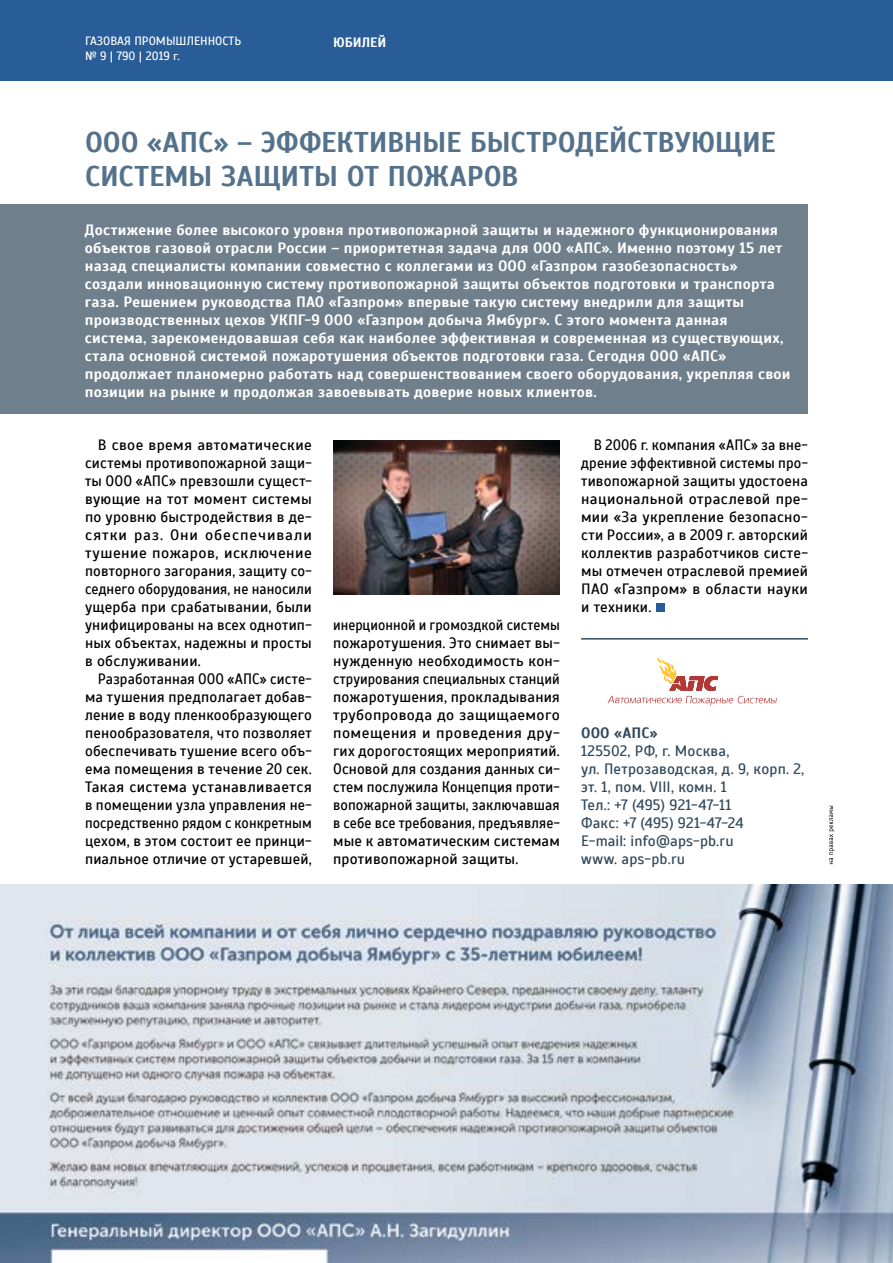
<style>
.page{position:relative;width:893px;height:1263px;background:#fff}
.page>*{position:absolute;margin:0;border:0;box-sizing:border-box;transform-origin:0 0}
.t1{font:700 28.5px/34.2px "Scada";letter-spacing:-.01em;color:#54728b}
.t2{font:700 15px/18px "Scada";letter-spacing:.015em;color:#fff}
.t3{font:15px/18px "Scada";letter-spacing:.015em;color:#000;text-align:justify;scale:.95 1}
.t4{font:15px/18px "Scada";letter-spacing:.015em;color:#000;text-align:justify;scale:.92 1}
.t5{font:15px/18px "Scada";letter-spacing:.015em;color:#000;text-align:justify}
.t6{font:15px/18px "Scada";letter-spacing:.01em;color:#32485a}
.t7{font:700 15px "Scada";letter-spacing:.01em;color:#32485a}
.t8{font:700 13.5px "Scada";color:#fff}
.t9{font:12px/14.4px "Scada";color:#fff}
</style>
<div class="page">
<div style="left:0;top:0;width:893px;height:81px;background:#295d97"></div>
<div style="left:656px;top:603px;width:8px;height:9px;background:#295d97"></div>
<div style="left:0;top:204px;width:808px;height:210px;background:#6f7f8b"></div>
<hr style="left:581px;top:638px;width:227px;height:1px;background:#32485a">
<svg style="left:829px;top:806px;width:6px;height:58px"></svg>
<svg style="left:608px;top:658px;width:169px;height:48px"></svg>
<img style="left:0;top:884px;width:893px;height:379px">
<img style="left:333px;top:440px;width:227px;height:154px">
<p class="t9" style="left:85px;top:34px;width:158px">ГАЗОВАЯ ПРОМЫШЛЕННОСТЬ № 9 | 790 | 2019 г.</p>
<p class="t8" style="left:333px;top:34px;width:55px">ЮБИЛЕЙ</p>
<h1 class="t1" style="left:85px;top:125px;width:692px">ООО «АПС» – ЭФФЕКТИВНЫЕ БЫСТРОДЕЙСТВУЮЩИЕ<br>СИСТЕМЫ ЗАЩИТЫ ОТ ПОЖАРОВ</h1>
<p class="t2" style="left:85px;top:221px;width:707px">Достижение более высокого уровня противопожарной защиты и надежного функционирования объектов газовой отрасли России – приоритетная задача для ООО «АПС». Именно поэтому 15 лет назад специалисты компании совместно с коллегами из ООО «Газпром газобезопасность» создали инновационную систему противопожарной защиты объектов подготовки и транспорта газа. Решением руководства ПАО «Газпром» впервые такую систему внедрили для защиты производственных цехов УКПГ-9 ООО «Газпром добыча Ямбург». С этого момента данная система, зарекомендовавшая себя как наиболее эффективная и современная из существующих, стала основной системой пожаротушения объектов подготовки газа. Сегодня ООО «АПС» продолжает планомерно работать над совершенствованием своего оборудования, укрепляя свои позиции на рынке и продолжая завоевывать доверие новых клиентов.</p>
<p class="t5" style="left:85px;top:436px;width:228px;text-indent:13px">В свое время автоматические системы противопожарной защи&shy;ты ООО «АПС» превзошли сущест&shy;вующие на тот момент системы по уровню быстродействия в де&shy;сятки раз. Они обеспечивали тушение пожаров, исключение повторного загорания, защиту со&shy;седнего оборудования, не наносили ущерба при срабатывании, были унифицированы на всех однотип&shy;ных объектах, надежны и просты в обслуживании.</p>
<p class="t3" style="left:85px;top:670px;width:240px;text-indent:13px">Разработанная ООО «АПС» систе&shy;ма тушения предполагает добав&shy;ление в воду пленкообразующего пенообразователя, что позволяет обеспечивать тушение всего объ&shy;ема помещения в течение 20 сек.<br>Такая система устанавливается в помещении узла управления не&shy;посредственно рядом с конкретным цехом, в этом состоит ее принци&shy;пиальное отличие от устаревшей,</p>
<p class="t4" style="left:333px;top:616px;width:248px">инерционной и громоздкой системы пожаротушения. Это снимает вы&shy;нужденную необходимость кон&shy;струирования специальных станций пожаротушения, прокладывания трубопровода до защищаемого помещения и проведения дру&shy;гих дорогостоящих мероприятий.<br>Основой для создания данных си&shy;стем послужила Концепция проти&shy;вопожарной защиты, заключавшая в себе все требования, предъявляе&shy;мые к автоматическим системам противопожарной защиты.</p>
<p class="t3" style="left:581px;top:436px;width:240px;text-indent:13px">В 2006 г. компания «АПС» за вне&shy;дрение эффективной системы про&shy;тивопожарной защиты удостоена национальной отраслевой пре&shy;мии «За укрепление безопасно&shy;сти России», а в 2009 г. авторский коллектив разработчиков систе&shy;мы отмечен отраслевой премией ПАО «Газпром» в области науки и техники.</p>
<p class="t7" style="left:581px;top:724px;width:78px">ООО «АПС»</p>
<p class="t6" style="left:581px;top:742px;width:225px">125502, РФ, г. Москва,<br>ул. Петрозаводская, д. 9, корп. 2, эт. 1, пом. VIII, комн. 1<br>Тел.: +7 (495) 921‑47‑11<br>Факс: +7 (495) 921‑47‑24<br>E-mail: info@aps-pb.ru<br>www. aps-pb.ru</p>
</div>
